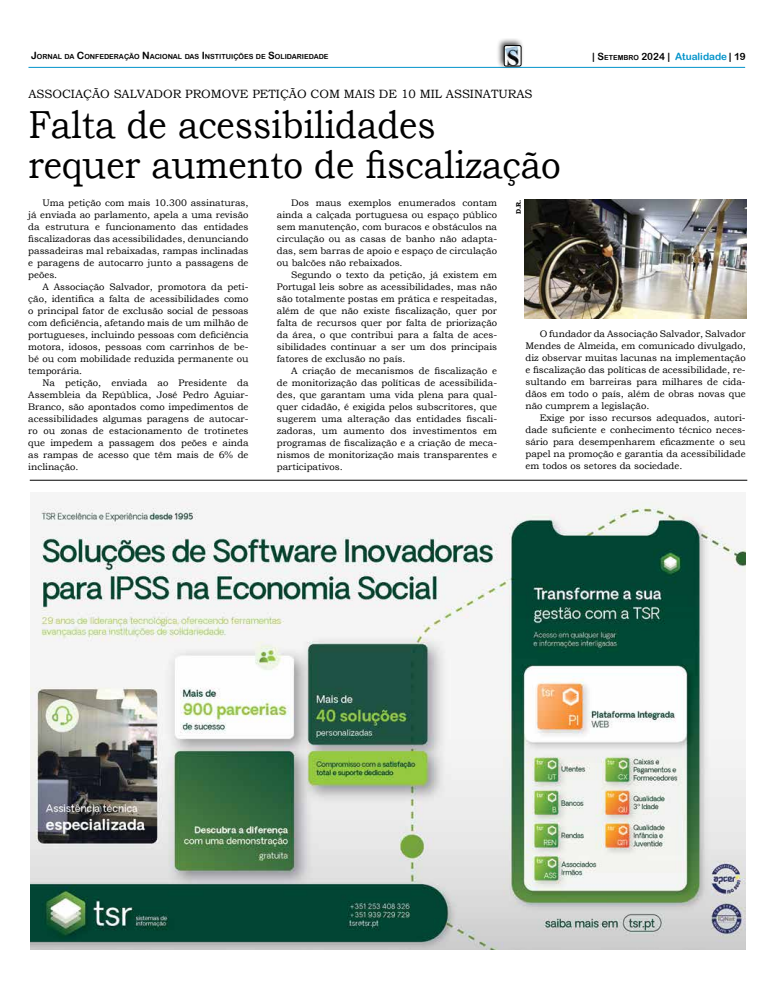
<style>
.page{position:relative;width:774px;height:993px;background:#fff}
.page>*{position:absolute;margin:0;border:0;box-sizing:border-box;transform-origin:0 0}
.t1{font:39px/40px "Bookman Old Style";color:#000;scale:.9 1}
.t2{font:12px "Bookman Old Style";color:#000}
.t3{font:10px "Arial Rounded MT Bold";color:#0093ca}
.t4{font:9.5px/12px "Bookman Old Style";color:#000;text-align:justify}
.t5{font:7px "Arial Rounded MT Bold";color:#000}
.t6{font:700 6.5px "Bookman Old Style";color:#000}
.s1{font-size:10px}
.s2{color:#000}
.s3{font-size:7px;color:#000}
</style>
<div class="page">
<hr style="left:28px;top:67px;width:717px;height:1px;background:#0093ca">
<div style="left:496px;top:38px;width:28px;height:31px;background:#000;opacity:.75"></div>
<img style="left:504px;top:47px;width:17px;height:19px">
<div style="left:504px;top:45px;width:17px;height:21px;border:1px solid #000;border-radius:2px"></div>
<hr style="left:30px;top:480px;width:717px;height:1px;background:#000">
<img style="left:31px;top:501px;width:714px;height:448px">
<img style="left:525px;top:199px;width:221px;height:120px">
<p class="t5" style="left:31px;top:52px;width:299px"><span class="s1">J</span>ORNAL DA <span class="s1">C</span>ONFEDERAÇÃO <span class="s1">N</span>ACIONAL DAS <span class="s1">I</span> NSTITUIÇÕES DE <span class="s1">S</span>OLIDARIEDADE</p>
<p class="t3" style="left:592px;top:50px;width:155px"><span class="s2">| S</span><span class="s3">ETEMBRO</span> <span class="s2">2024</span> <span class="s2">|</span> Atualidade <span class="s2">| 19</span></p>
<p class="t2" style="left:28px;top:86px;width:505px">ASSOCIAÇÃO SALVADOR PROMOVE PETIÇÃO COM MAIS DE 10 MIL ASSINATURAS</p>
<h1 class="t1" style="left:28px;top:105px;width:593px">Falta de acessibilidades<br>requer aumento de fiscalização</h1>
<p class="t6" style="left:514px;top:214px;width:16px;rotate:-90deg">D.R.</p>
<p class="t4" style="left:277px;top:197px;width:222px;text-indent:14px">Dos maus exemplos enumerados contam ainda a calçada portuguesa ou espaço público sem manutenção, com buracos e obstáculos na circulação ou as casas de banho não adapta&shy;das, sem barras de apoio e espaço de circulação ou balcões não rebaixados.</p>
<p class="t4" style="left:277px;top:269px;width:222px;text-indent:14px">Segundo o texto da petição, já existem em Portugal leis sobre as acessibilidades, mas não são totalmente postas em prática e respeitadas, além de que não existe fiscalização, quer por falta de recursos quer por falta de priorização da área, o que contribui para a falta de aces&shy;sibilidades continuar a ser um dos principais fatores de exclusão no país.</p>
<p class="t4" style="left:277px;top:365px;width:222px;text-indent:14px">A criação de mecanismos de fiscalização e de monitorização das políticas de acessibilida&shy;des, que garantam uma vida plena para qual&shy;quer cidadão, é exigida pelos subscritores, que sugerem uma alteração das entidades fiscali&shy;zadoras, um aumento dos investimentos em programas de fiscalização e a criação de meca&shy;nismos de monitorização mais transparentes e participativos.</p>
<p class="t4" style="left:28px;top:197px;width:222px;text-indent:14px">Uma petição com mais 10.300 assinaturas, já enviada ao parlamento, apela a uma revisão da estrutura e funcionamento das entidades fiscalizadoras das acessibilidades, denunciando passadeiras mal rebaixadas, rampas inclinadas e paragens de autocarro junto a passagens de peões.</p>
<p class="t4" style="left:28px;top:281px;width:222px;text-indent:14px">A Associação Salvador, promotora da peti&shy;ção, identifica a falta de acessibilidades como o principal fator de exclusão social de pessoas com deficiência, afetando mais de um milhão de portugueses, incluindo pessoas com deficiência motora, idosos, pessoas com carrinhos de be&shy;bé ou com mobilidade reduzida permanente ou temporária.</p>
<p class="t4" style="left:28px;top:377px;width:222px;text-indent:14px">Na petição, enviada ao Presidente da Assembleia da República, José Pedro Aguiar-Branco, são apontados como impedimentos de acessibilidades algumas paragens de autocar&shy;ro ou zonas de estacionamento de trotinetes que impedem a passagem dos peões e ainda as rampas de acesso que têm mais de 6% de inclinação.</p>
<p class="t4" style="left:525px;top:328px;width:222px;text-indent:14px">O fundador da Associação Salvador, Salvador Mendes de Almeida, em comunicado divulgado, diz observar muitas lacunas na implementação e fiscalização das políticas de acessibilidade, re&shy;sultando em barreiras para milhares de cida&shy;dãos em todo o país, além de obras novas que não cumprem a legislação.</p>
<p class="t4" style="left:525px;top:412px;width:222px;text-indent:14px">Exige por isso recursos adequados, autori&shy;dade suficiente e conhecimento técnico neces&shy;sário para desempenharem eficazmente o seu papel na promoção e garantia da acessibilidade em todos os setores da sociedade.</p>
</div>
